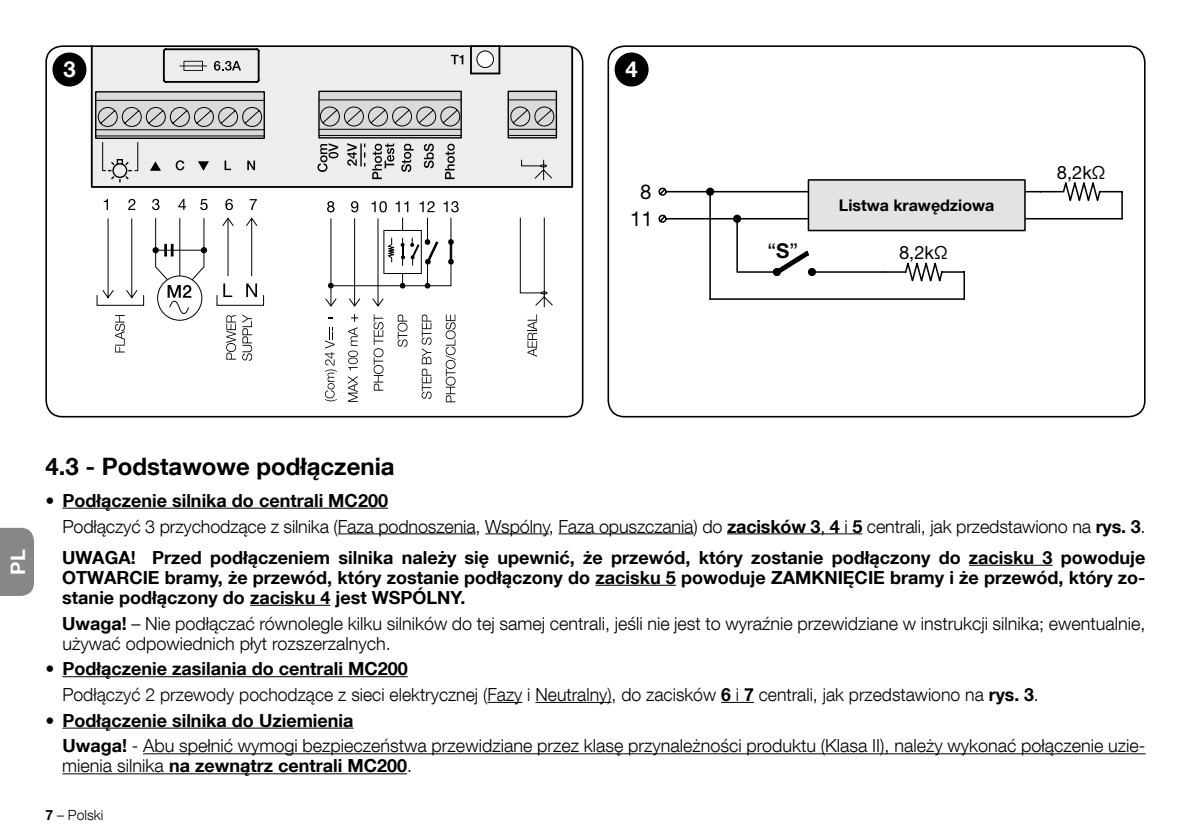
<style>
.page{position:relative;width:1191px;height:840px;background:#fff}
.page>*{position:absolute;margin:0;border:0;box-sizing:border-box;transform-origin:0 0}
.t1{font:700 24px "Helvetica Neue LT Com";color:#000}
.t2{font:700 22px "Helvetica Neue LT Com";color:#fff}
.t3{font:20.4px "Helvetica Neue";color:#000}
.t4{font:20.4px "Helvetica Neue LT Com";color:#000}
.t5{font:700 20px "Helvetica Neue LT Com";color:#fff}
.t6{font:18.4px "Helvetica Neue LT Com";color:#000}
.t7{font:300 18px/25.6px "Helvetica Neue LT Com";color:#000}
.t8{font:700 18px/20px "Helvetica Neue LT Com";color:#000;text-align:justify}
.t9{font:700 16px "Helvetica Neue LT Com";color:#000}
.t10{font:300 14px "Helvetica Neue LT Com";color:#000}
.s1{font-family:"Helvetica Neue LT Com";font-weight:700}
.s2{font-weight:700}
.s3{font-weight:300}
</style>
<div class="page">
<div style="left:0;top:527px;width:34px;height:68px;background:#878787"></div>
<hr style="left:62px;top:507px;width:326px;height:1px;background:#000">
<hr style="left:338px;top:533px;width:137px;height:1px;background:#000">
<hr style="left:485px;top:533px;width:64px;height:1px;background:#000">
<hr style="left:558px;top:533px;width:135px;height:1px;background:#000">
<hr style="left:727px;top:533px;width:135px;height:1px;background:#000">
<hr style="left:969px;top:564px;width:83px;height:1px;background:#000">
<hr style="left:595px;top:584px;width:81px;height:1px;background:#000">
<hr style="left:250px;top:604px;width:80px;height:1px;background:#000">
<hr style="left:62px;top:676px;width:346px;height:1px;background:#000">
<hr style="left:487px;top:701px;width:35px;height:1px;background:#000">
<hr style="left:535px;top:701px;width:76px;height:1px;background:#000">
<hr style="left:721px;top:701px;width:33px;height:1px;background:#000">
<hr style="left:62px;top:727px;width:291px;height:1px;background:#000">
<hr style="left:143px;top:753px;width:1002px;height:1px;background:#000">
<hr style="left:62px;top:773px;width:345px;height:1px;background:#000">
<svg style="left:47px;top:46px;width:536px;height:371px"></svg>
<svg style="left:94px;top:90px;width:464px;height:312px"></svg>
<div style="left:45px;top:45px;width:538px;height:372px;border:2px solid #000;border-radius:16px"></div>
<svg style="left:658px;top:181px;width:464px;height:119px"></svg>
<div style="left:807px;top:179px;width:218px;height:52px;background:#e3e3e3;border:2px solid #000"></div>
<div style="left:607px;top:45px;width:538px;height:372px;border:2px solid #000;border-radius:16px"></div>
<div style="left:614px;top:52px;width:34px;height:34px;background:#000;border-radius:50%"></div>
<div style="left:52px;top:52px;width:34px;height:34px;background:#000;border-radius:50%"></div>
<p class="t2" style="left:63px;top:56px;width:14px">3</p>
<p class="t2" style="left:625px;top:56px;width:14px">4</p>
<p class="t4" style="left:640px;top:178px;width:13px">8</p>
<p class="t4" style="left:630px;top:206px;width:24px">11</p>
<p class="t3" style="left:767px;top:236px;width:32px">“<span class="s1">S</span>”</p>
<p class="t9" style="left:839px;top:195px;width:157px">Listwa krawędziowa</p>
<p class="t6" style="left:899px;top:241px;width:50px">8,2kΩ</p>
<p class="t6" style="left:1057px;top:161px;width:50px">8,2kΩ</p>
<p class="t5" style="left:5px;top:574px;width:27px;rotate:-90deg">PL</p>
<h1 class="t1" style="left:45px;top:451px;width:351px">4.3 - Podstawowe podłączenia</h1>
<p class="t7" style="left:62px;top:487px;width:1084px;text-indent:-17px">• <span class="s2">Podłączenie silnika do centrali MC200<br></span>Podłączyć 3 przychodzące z silnika (Faza podnoszenia, Wspólny, Faza opuszczania) do <span class="s2">zacisków 3</span>, <span class="s2">4</span> i <span class="s2">5</span> centrali, jak przedstawiono na <span class="s2">rys. 3</span>.</p>
<p class="t8" style="left:62px;top:546px;width:1084px">UWAGA! Przed podłączeniem silnika należy się upewnić, że przewód, który zostanie podłączony do zacisku 3 powoduje OTWARCIE bramy, że przewód, który zostanie podłączony do zacisku 5 powoduje ZAMKNIĘCIE bramy i że przewód, który zo&shy;stanie podłączony do zacisku 4 jest WSPÓLNY.</p>
<p class="t7" style="left:62px;top:612px;width:1084px;line-height:20px"><span class="s2">Uwaga!</span> – Nie podłączać równolegle kilku silników do tej samej centrali, jeśli nie jest to wyraźnie przewidziane w instrukcji silnika; ewentualnie, używać odpowiednich płyt rozszerzalnych.</p>
<p class="t7" style="left:62px;top:655px;width:978px;text-indent:-17px">• <span class="s2">Podłączenie zasilania do centrali MC200<br></span>Podłączyć 2 przewody pochodzące z sieci elektrycznej (Fazy i Neutralny), do zacisków <span class="s2">6</span> i <span class="s2">7</span> centrali, jak przedstawiono na <span class="s2">rys. 3</span>.</p>
<p class="t7" style="left:62px;top:706px;width:1084px;text-indent:-17px">• <span class="s2">Podłączenie silnika do Uziemienia<br>Uwaga!</span> - Abu spełnić wymogi bezpieczeństwa przewidziane przez klasę przynależności produktu (Klasa II), należy wykonać połączenie uzie-</p>
<p class="t8" style="left:62px;top:755px;width:351px"><span class="s3">mienia silnika</span> na zewnątrz centrali MC200<span class="s3">.</span></p>
<p class="t10" style="left:45px;top:806px;width:60px"><span class="s2">7</span> – Polski</p>
</div>
